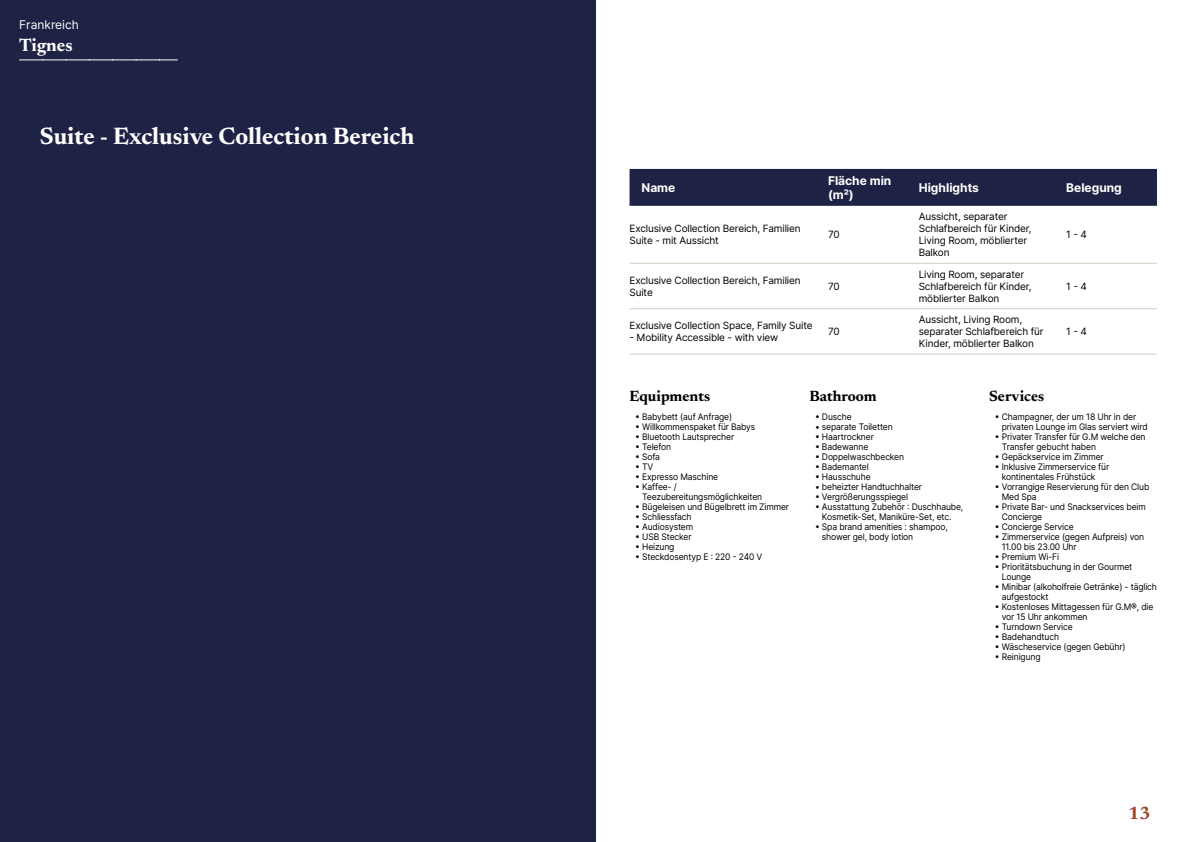
<style>
.page{position:relative;width:1191px;height:842px;background:#fff}
.page>*{position:absolute;margin:0;border:0;box-sizing:border-box;transform-origin:0 0}
.t1{font:700 24px "Newsreader 24 pt";color:#fff}
.t2{font:700 18px "Newsreader 24 pt";color:#fff}
.t3{font:700 18px "Newsreader 24 pt";color:#9d432c}
.t4{font:700 15px "Newsreader 24 pt";color:#000}
.t5{font:700 12px/14px "Inter";color:#fff}
.t6{font:12px "Inter";color:#fff}
.t7{font:10px/12px "Inter";letter-spacing:-.015em;color:#000}
.t8{font:9px/10px "Inter";letter-spacing:-.015em;color:#000;scale:.95 1}
</style>
<div class="page">
<div style="left:0;top:0;width:595px;height:842px;background:#1e2346"></div>
<svg style="left:20px;top:60px;width:157px;height:1px"></svg>
<div style="left:629px;top:169px;width:528px;height:37px;background:#1e2346"></div>
<hr style="left:629px;top:263px;width:199px;height:1px;background:#d7cdc1">
<hr style="left:828px;top:263px;width:90px;height:1px;background:#d7cdc1">
<hr style="left:918px;top:263px;width:148px;height:1px;background:#d7cdc1">
<hr style="left:1066px;top:263px;width:91px;height:1px;background:#d7cdc1">
<hr style="left:629px;top:308px;width:199px;height:1px;background:#d7cdc1">
<hr style="left:828px;top:308px;width:90px;height:1px;background:#d7cdc1">
<hr style="left:918px;top:308px;width:148px;height:1px;background:#d7cdc1">
<hr style="left:1066px;top:308px;width:91px;height:1px;background:#d7cdc1">
<hr style="left:629px;top:354px;width:199px;height:1px;background:#d7cdc1">
<hr style="left:828px;top:354px;width:90px;height:1px;background:#d7cdc1">
<hr style="left:918px;top:354px;width:148px;height:1px;background:#d7cdc1">
<hr style="left:1066px;top:354px;width:91px;height:1px;background:#d7cdc1">
<h3 class="t6" style="left:19px;top:15px;width:61px">Frankreich</h3>
<h2 class="t2" style="left:19px;top:32px;width:55px">Tignes</h2>
<h1 class="t1" style="left:40px;top:119px;width:376px">Suite - Exclusive Collection Bereich</h1>
<h3 class="t5" style="left:641px;top:180px;width:35px">Name</h3>
<h3 class="t5" style="left:828px;top:173px;width:65px">Fläche min (m²)</h3>
<h3 class="t5" style="left:918px;top:180px;width:62px">Highlights</h3>
<h3 class="t5" style="left:1066px;top:180px;width:57px">Belegung</h3>
<p class="t7" style="left:629px;top:222px;width:173px">Exclusive Collection Bereich, Familien<br>Suite - mit Aussicht</p>
<p class="t7" style="left:828px;top:228px;width:13px">70</p>
<p class="t7" style="left:918px;top:210px;width:114px">Aussicht, separater<br>Schlafbereich für Kinder,<br>Living Room, möblierter<br>Balkon</p>
<p class="t7" style="left:1066px;top:228px;width:22px">1 - 4</p>
<p class="t7" style="left:629px;top:274px;width:173px">Exclusive Collection Bereich, Familien<br>Suite</p>
<p class="t7" style="left:828px;top:280px;width:13px">70</p>
<p class="t7" style="left:629px;top:319px;width:185px">Exclusive Collection Space, Family Suite</p>
<p class="t7" style="left:629px;top:331px;width:150px">- Mobility Accessible - with view</p>
<p class="t7" style="left:828px;top:325px;width:13px">70</p>
<p class="t7" style="left:918px;top:268px;width:114px">Living Room, separater<br>Schlafbereich für Kinder, möblierter Balkon</p>
<p class="t7" style="left:918px;top:313px;width:126px">Aussicht, Living Room, separater Schlafbereich für<br>Kinder, möblierter Balkon</p>
<p class="t7" style="left:1066px;top:280px;width:22px">1 - 4</p>
<p class="t7" style="left:1066px;top:325px;width:22px">1 - 4</p>
<h3 class="t4" style="left:629px;top:385px;width:82px">Equipments</h3>
<p class="t8" style="left:635px;top:411px;width:104px">• Babybett (auf Anfrage)</p>
<p class="t8" style="left:635px;top:421px;width:128px">• Willkommenspaket für Babys</p>
<p class="t8" style="left:635px;top:431px;width:106px">• Bluetooth Lautsprecher</p>
<p class="t8" style="left:635px;top:441px;width:39px">• Telefon</p>
<p class="t8" style="left:635px;top:451px;width:28px">• Sofa</p>
<p class="t8" style="left:635px;top:461px;width:21px">• TV</p>
<p class="t8" style="left:635px;top:471px;width:89px">• Expresso Maschine</p>
<p class="t8" style="left:642px;top:481px;width:128px;text-indent:-7px">• Kaffee- /<br>Teezubereitungsmöglichkeiten</p>
<p class="t8" style="left:635px;top:501px;width:163px">• Bügeleisen und Bügelbrett im Zimmer</p>
<p class="t8" style="left:635px;top:511px;width:61px">• Schliessfach</p>
<p class="t8" style="left:635px;top:521px;width:63px">• Audiosystem</p>
<p class="t8" style="left:635px;top:531px;width:61px">• USB Stecker</p>
<p class="t8" style="left:635px;top:541px;width:43px">• Heizung</p>
<p class="t8" style="left:635px;top:551px;width:135px">• Steckdosentyp E : 220 - 240 V</p>
<h3 class="t4" style="left:809px;top:385px;width:69px">Bathroom</h3>
<p class="t8" style="left:815px;top:411px;width:40px">• Dusche</p>
<p class="t8" style="left:815px;top:421px;width:83px">• separate Toiletten</p>
<p class="t8" style="left:815px;top:431px;width:63px">• Haartrockner</p>
<p class="t8" style="left:815px;top:441px;width:58px">• Badewanne</p>
<p class="t8" style="left:815px;top:451px;width:95px">• Doppelwaschbecken</p>
<p class="t8" style="left:815px;top:461px;width:58px">• Bademantel</p>
<p class="t8" style="left:815px;top:471px;width:60px">• Hausschuhe</p>
<p class="t8" style="left:815px;top:481px;width:114px">• beheizter Handtuchhalter</p>
<p class="t8" style="left:815px;top:491px;width:100px">• Vergrößerungsspiegel</p>
<p class="t8" style="left:815px;top:501px;width:158px;text-align:center">• Ausstattung Zubehör : Duschhaube,<br>Kosmetik-Set, Maniküre-Set, etc.</p>
<p class="t8" style="left:822px;top:521px;width:134px;text-indent:-7px">• Spa brand amenities : shampoo, shower gel, body lotion</p>
<h3 class="t4" style="left:989px;top:385px;width:57px">Services</h3>
<p class="t8" style="left:1001px;top:411px;width:155px;text-indent:-7px">• Champagner, der um 18 Uhr in der privaten Lounge im Glas serviert wird</p>
<p class="t8" style="left:1001px;top:431px;width:153px;text-indent:-7px">• Privater Transfer für G.M welche den<br>Transfer gebucht haben</p>
<p class="t8" style="left:994px;top:451px;width:116px">• Gepäckservice im Zimmer</p>
<p class="t8" style="left:1001px;top:461px;width:115px;text-indent:-7px">• Inklusive Zimmerservice für kontinentales Frühstück</p>
<p class="t8" style="left:1001px;top:481px;width:157px;text-indent:-7px">• Vorrangige Reservierung für den Club<br>Med Spa</p>
<p class="t8" style="left:1001px;top:501px;width:153px;text-indent:-7px">• Private Bar- und Snackservices beim<br>Concierge</p>
<p class="t8" style="left:994px;top:521px;width:85px">• Concierge Service</p>
<p class="t8" style="left:1001px;top:531px;width:151px;text-indent:-7px">• Zimmerservice (gegen Aufpreis) von<br>11.00 bis 23.00 Uhr</p>
<p class="t8" style="left:994px;top:551px;width:69px">• Premium Wi-Fi</p>
<p class="t8" style="left:1001px;top:561px;width:139px;text-indent:-7px">• Prioritätsbuchung in der Gourmet<br>Lounge</p>
<p class="t8" style="left:1001px;top:581px;width:165px;text-indent:-7px">• Minibar (alkoholfreie Getränke) - täglich aufgestockt</p>
<p class="t8" style="left:1001px;top:601px;width:161px;text-indent:-7px">• Kostenloses Mittagessen für G.M®, die vor 15 Uhr ankommen</p>
<p class="t8" style="left:994px;top:621px;width:84px">• Turndown Service</p>
<p class="t8" style="left:994px;top:631px;width:69px">• Badehandtuch</p>
<p class="t8" style="left:994px;top:641px;width:139px">• Wäscheservice (gegen Gebühr)</p>
<p class="t8" style="left:994px;top:651px;width:50px">• Reinigung</p>
<h2 class="t3" style="left:1128px;top:800px;width:24px">13</h2>
</div>
